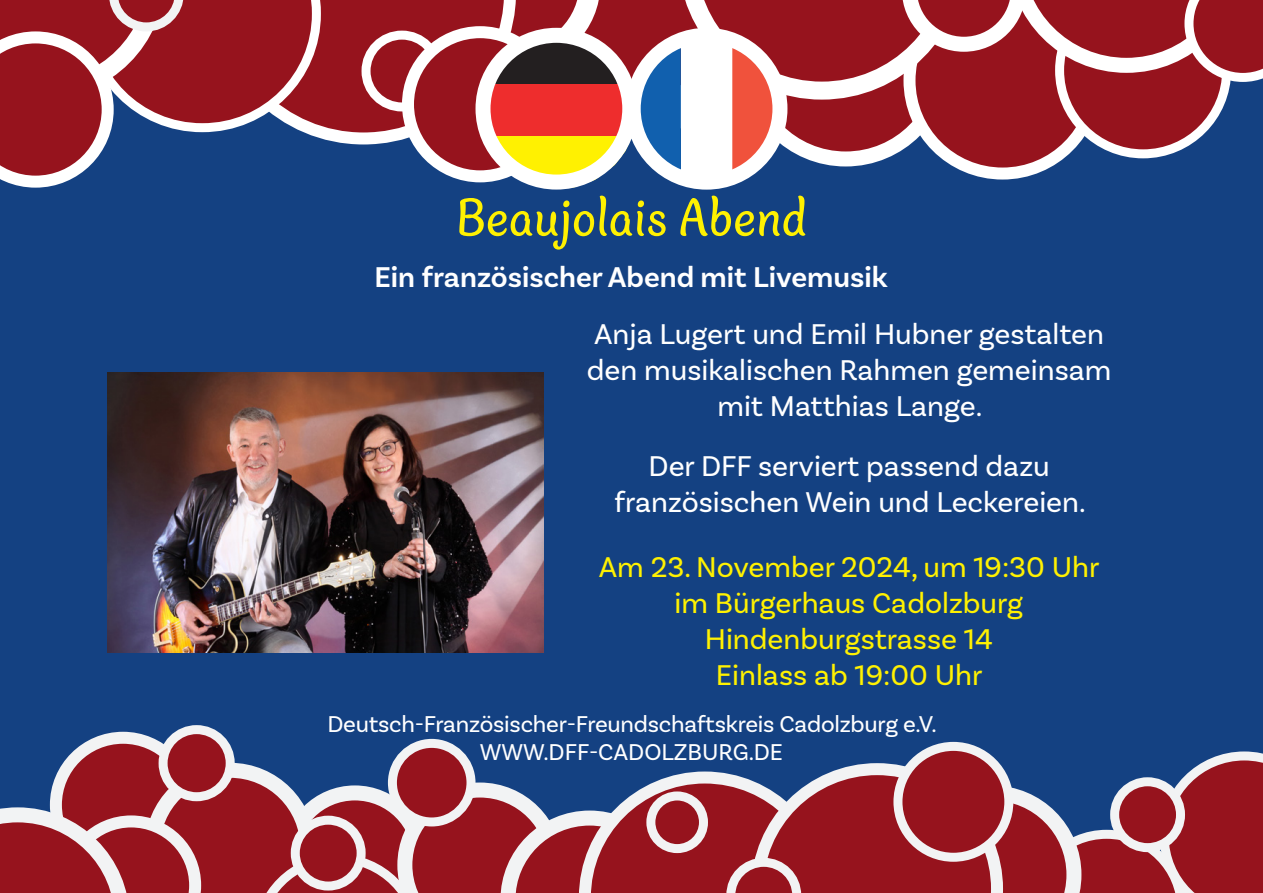
<style>
.page{position:relative;width:1263px;height:893px;background:#fff}
.page>*{position:absolute;margin:0;border:0;box-sizing:border-box;transform-origin:0 0}
.t1{font:66px "Blanket";letter-spacing:.02em;color:#fff101}
.t2{font:30px "Basic Sans";color:#fff}
.t3{font:30px "Basic Sans";color:#fff101}
.t4{font:600 30px "Basic Sans";color:#fff}
.t5{font:24px "Basic Sans";letter-spacing:-.01em;color:#fff}
</style>
<div class="page">
<div style="left:0;top:15px;width:1263px;height:878px;background:#144182"></div>
<svg style="left:56px;top:738px;width:134px;height:134px"></svg>
<div style="left:50px;top:732px;width:146px;height:146px;border:12px solid #f2f3f4;border-radius:67px"></div>
<div style="left:388px;top:739px;width:87px;height:87px;border:9px solid #f2f3f4;border-radius:39px"></div>
<svg style="left:163px;top:730px;width:67px;height:67px"></svg>
<div style="left:159px;top:725px;width:76px;height:76px;border:9px solid #f2f3f4;border-radius:50%"></div>
<div style="left:893px;top:742px;width:120px;height:120px;border:9px solid #f2f3f4;border-radius:55px"></div>
<svg style="left:0;top:751px;width:1263px;height:142px"></svg>
<img style="left:107px;top:373px;width:436px;height:280px">
<svg style="left:0;top:0;width:1263px;height:188px"></svg>
<p class="t1" style="left:456px;top:186px;width:351px">Beaujolais Abend</p>
<p class="t4" style="left:374px;top:259px;width:515px">Ein französischer Abend mit Livemusik</p>
<p class="t2" style="left:594px;top:316px;width:511px">Anja Lugert und Emil Hubner gestalten</p>
<p class="t2" style="left:587px;top:352px;width:526px">den musikalischen Rahmen gemeinsam</p>
<p class="t2" style="left:717px;top:388px;width:267px">mit Matthias Lange.</p>
<p class="t2" style="left:648px;top:448px;width:403px">Der DFF serviert passend dazu</p>
<p class="t2" style="left:614px;top:484px;width:473px">französischen Wein und Leckereien.</p>
<p class="t3" style="left:599px;top:549px;width:502px">Am 23. November 2024, um 19:30 Uhr</p>
<p class="t3" style="left:674px;top:585px;width:350px">im Bürgerhaus Cadolzburg</p>
<p class="t3" style="left:705px;top:621px;width:289px">Hindenburgstrasse 14</p>
<p class="t3" style="left:716px;top:657px;width:268px">Einlass ab 19:00 Uhr</p>
<p class="t5" style="left:327px;top:709px;width:611px">Deutsch-Französischer-Freundschaftskreis Cadolzburg e.V.</p>
<p class="t5" style="left:480px;top:738px;width:305px">WWW.DFF-CADOLZBURG.DE</p>
</div>
